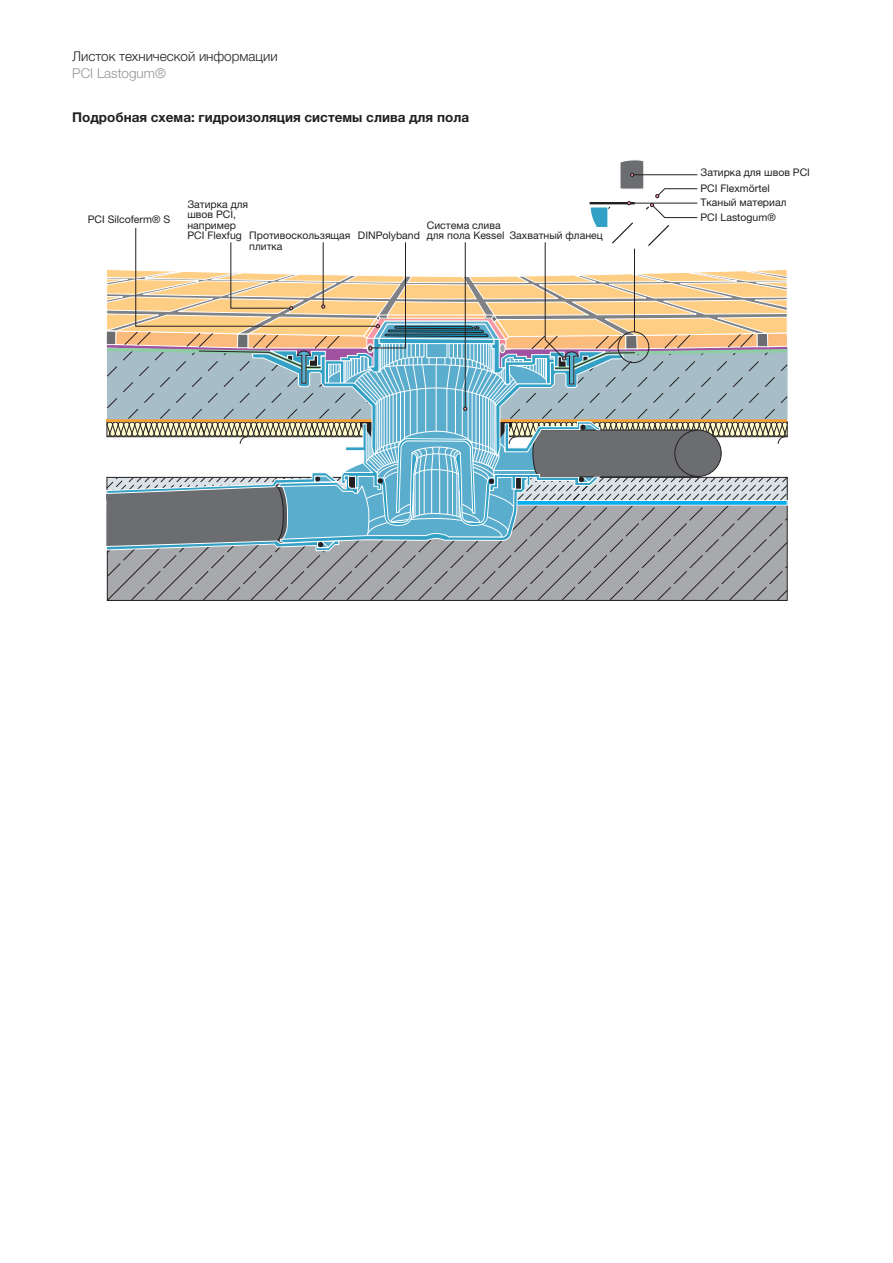
<style>
.page{position:relative;width:893px;height:1263px;background:#fff}
.page>*{position:absolute;margin:0;border:0;box-sizing:border-box;transform-origin:0 0}
.t1{font:700 13.5px "Helvetica Neue LTW1 G";color:#231f20}
.t2{font:300 13.5px "Helvetica Neue LTW1 G";color:#231f20}
.t3{font:300 13.5px "Helvetica Neue LTW1 G";color:#939598}
.t4{font:10.5px/15.6px "Helvetica Neue LTW1 G";color:#231f20}
</style>
<div class="page">
<svg style="left:106px;top:160px;width:682px;height:440px"></svg>
<p class="t2" style="left:72px;top:48px;width:207px">Листок технической информации</p>
<p class="t3" style="left:72px;top:65px;width:95px">PCI Lastogum®</p>
<p class="t1" style="left:72px;top:109px;width:398px">Подробная схема: гидроизоляция системы слива для пола</p>
<p class="t4" style="left:700px;top:165px;width:111px">Затирка для швов PCI<br>PCI Flexmörtel</p>
<p class="t4" style="left:700px;top:194px;width:87px">Тканый материал</p>
<p class="t4" style="left:187px;top:196px;width:62px">Затирка для</p>
<p class="t4" style="left:187px;top:207px;width:50px">швов PCI,</p>
<p class="t4" style="left:187px;top:217px;width:50px">например</p>
<p class="t4" style="left:187px;top:228px;width:165px">PCI Flexfug Противоскользящая</p>
<p class="t4" style="left:249px;top:238px;width:35px">плитка</p>
<p class="t4" style="left:88px;top:211px;width:84px">PCI Silcoferm® S</p>
<p class="t4" style="left:700px;top:209px;width:77px">PCI Lastogum®</p>
<p class="t4" style="left:358px;top:228px;width:64px">DINPolyband</p>
<p class="t4" style="left:427px;top:220px;width:177px;line-height:10.5px">Система слива<br>для пола Kessel Захватный фланец</p>
</div>
